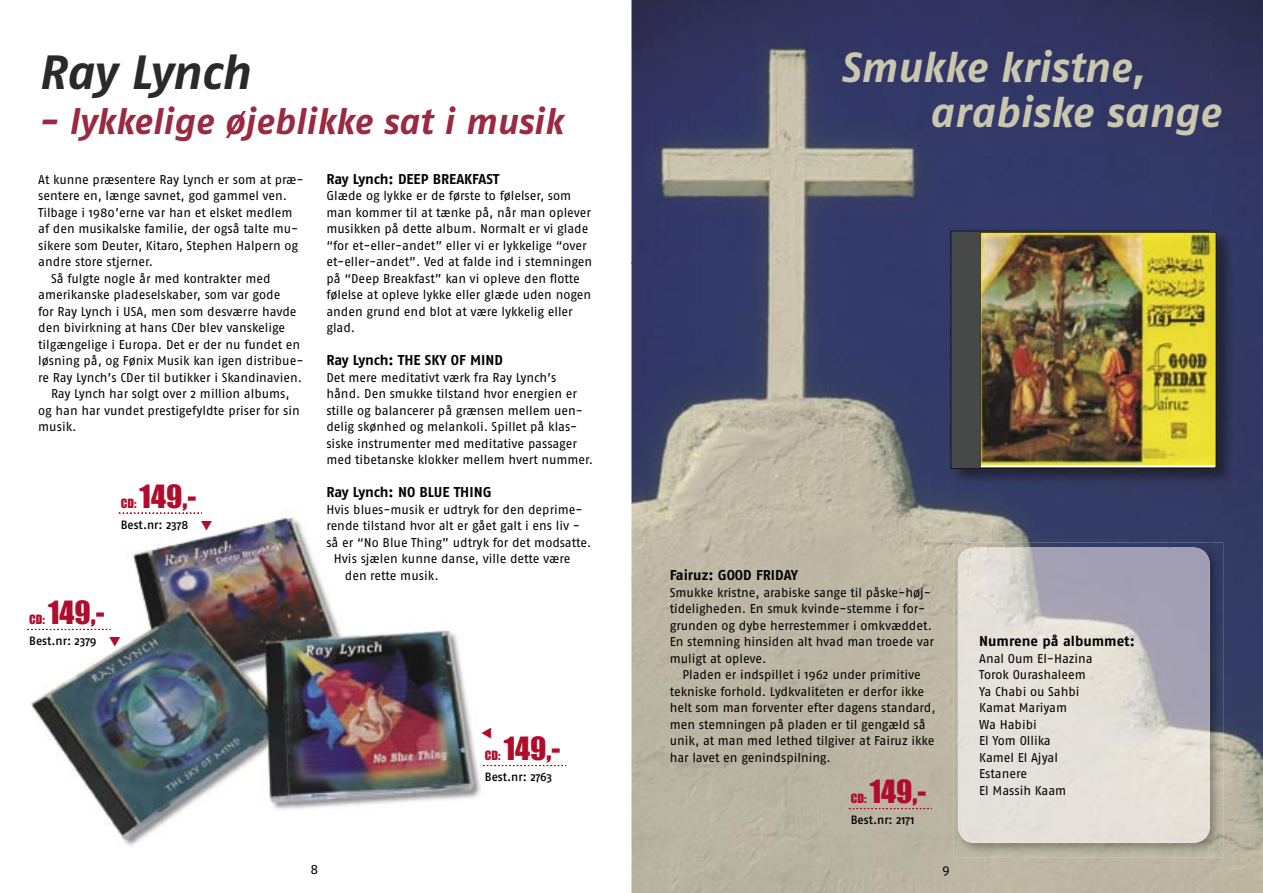
<style>
.page{position:relative;width:1263px;height:893px;background:#fff}
.page>*{position:absolute;margin:0;border:0;box-sizing:border-box;transform-origin:0 0}
.t1{font:italic 700 48px "Fago No";letter-spacing:-.01em;color:#2a2a2a}
.t2{font:italic 700 42px/45px "Fago No";color:#cbc6ae}
.t3{font:italic 700 36px "Fago No";color:#992a41}
.t4{font:29.4px "Impact";color:#b00d2c}
.t5{font:700 14.25px "Fago No";color:#000}
.t6{font:13.5px "Fago No";color:#000}
.t7{font:12.75px/16.5px "Fago No";letter-spacing:-.005em;color:#000}
.t8{font:12px "Fago No Med";letter-spacing:-.01em;color:#000}
.t9{font:11.7px "Impact";color:#b00d2c}
</style>
<div class="page">
<img style="left:631px;top:263px;width:368px;height:630px">
<img style="left:1211px;top:0;width:52px;height:841px">
<img style="left:999px;top:488px;width:212px;height:55px">
<img style="left:631px;top:0;width:580px;height:263px">
<img style="left:32px;top:518px;width:350px;height:328px">
<img style="left:382px;top:630px;width:101px;height:174px">
<svg style="left:483px;top:765px;width:83px;height:1px"></svg>
<svg style="left:119px;top:512px;width:83px;height:2px"></svg>
<svg style="left:27px;top:629px;width:83px;height:1px"></svg>
<img style="left:953px;top:806px;width:270px;height:52px">
<img style="left:953px;top:543px;width:53px;height:263px">
<img style="left:1170px;top:543px;width:53px;height:263px">
<img style="left:1006px;top:543px;width:164px;height:4px">
<img style="left:958px;top:547px;width:252px;height:296px;border-radius:17px">
<svg style="left:849px;top:808px;width:83px;height:1px"></svg>
<img style="left:948px;top:228px;width:288px;height:260px">
<div style="left:951px;top:231px;width:258px;height:237px;background:#474848"></div>
<hr style="left:951px;top:231px;width:1px;height:237px;background:#000">
<hr style="left:951px;top:468px;width:258px;height:1px;background:#000">
<hr style="left:951px;top:231px;width:258px;height:1px;background:#000">
<img style="left:981px;top:233px;width:233px;height:232px">
<hr style="left:980px;top:232px;width:1px;height:236px;background:#000">
<hr style="left:980px;top:467px;width:236px;height:1px;background:#000">
<hr style="left:1215px;top:232px;width:1px;height:236px;background:#000">
<hr style="left:980px;top:232px;width:236px;height:1px;background:#000">
<svg style="left:201px;top:521px;width:11px;height:9px"></svg>
<svg style="left:109px;top:637px;width:11px;height:10px"></svg>
<svg style="left:481px;top:728px;width:2px;height:11px"></svg>
<h2 class="t2" style="left:929px;top:44px;width:293px;text-indent:-88px">Smukke kristne, arabiske sange</h2>
<h1 class="t1" style="left:38px;top:44px;width:213px">Ray Lynch</h1>
<h3 class="t3" style="left:38px;top:100px;width:526px">- lykkelige øjeblikke sat i musik</h3>
<p class="t7" style="left:38px;top:171px;width:267px">At kunne præsentere Ray Lynch er som at præ-</p>
<p class="t7" style="left:38px;top:188px;width:251px">sentere en, længe savnet, god gammel ven.</p>
<p class="t7" style="left:38px;top:204px;width:256px">Tilbage i 1980’erne var han et elsket medlem</p>
<p class="t7" style="left:38px;top:221px;width:262px">af den musikalske familie, der også talte mu -</p>
<p class="t7" style="left:38px;top:237px;width:261px">sikere som Deuter, Kitaro, Stephen Halpern og</p>
<p class="t7" style="left:38px;top:254px;width:116px">andre store stjerner.</p>
<p class="t7" style="left:51px;top:270px;width:221px">Så fulgte nogle år med kontrakter med</p>
<p class="t7" style="left:38px;top:287px;width:244px">amerikanske pladeselskaber, som var gode</p>
<p class="t7" style="left:38px;top:303px;width:260px">for Ray Lynch i USA, men som desværre havde</p>
<p class="t7" style="left:38px;top:320px;width:248px">den bivirkning at hans CDer blev vanskelige</p>
<p class="t7" style="left:38px;top:336px;width:263px">tilgængelige i Europa. Det er der nu fundet en</p>
<p class="t7" style="left:38px;top:353px;width:267px">løsning på, og Fønix Musik kan igen distribue-</p>
<p class="t7" style="left:38px;top:369px;width:265px">re Ray Lynch’s CDer til butikker i Skandinavien.</p>
<p class="t7" style="left:51px;top:386px;width:240px">Ray Lynch har solgt over 2 million albums,</p>
<p class="t7" style="left:38px;top:402px;width:263px">og han har vundet prestigefyldte priser for sin</p>
<p class="t7" style="left:38px;top:419px;width:40px">musik.</p>
<p class="t5" style="left:326px;top:171px;width:175px">Ray Lynch: DEEP BREAKFAST</p>
<p class="t7" style="left:326px;top:188px;width:267px">Glæde og lykke er de første to følelser, som man kommer til at tænke på, når man oplever musikken på dette album. Normalt er vi glade “for et-eller-andet” eller vi er lykkelige “over et-eller-andet”. Ved at falde ind i stemningen på “Deep Breakfast” kan vi opleve den flotte følelse at opleve lykke eller glæde uden nogen anden grund end blot at være lykkelig eller glad.</p>
<p class="t5" style="left:326px;top:352px;width:178px">Ray Lynch: THE SKY OF MIND</p>
<p class="t7" style="left:326px;top:369px;width:268px">Det mere meditativt værk fra Ray Lynch’s hånd. Den smukke tilstand hvor energien er stille og balancerer på grænsen mellem uen&shy;delig skønhed og melankoli. Spillet på klas&shy;siske instrumenter med meditative passager med tibetanske klokker mellem hvert nummer.</p>
<p class="t5" style="left:326px;top:484px;width:167px">Ray Lynch: NO BLUE THING</p>
<p class="t7" style="left:326px;top:501px;width:258px">Hvis blues-musik er udtryk for den deprime-</p>
<p class="t7" style="left:326px;top:518px;width:255px">rende tilstand hvor alt er gået galt i ens liv -</p>
<p class="t7" style="left:326px;top:534px;width:267px">så er “No Blue Thing” udtryk for det modsatte.</p>
<p class="t7" style="left:334px;top:551px;width:238px">Hvis sjælen kunne danse, ville dette være</p>
<p class="t7" style="left:345px;top:567px;width:95px">den rette musik.</p>
<p class="t5" style="left:670px;top:567px;width:130px">Fairuz: GOOD FRIDAY</p>
<p class="t7" style="left:670px;top:584px;width:266px">Smukke kristne, arabiske sange til påske-høj&shy;tideligheden. En smuk kvinde-stemme i for&shy;grunden og dybe herrestemmer i omkvæddet.<br>En stemning hinsiden alt hvad man troede var muligt at opleve.</p>
<p class="t7" style="left:670px;top:666px;width:267px;text-indent:13px">Pladen er indspillet i 1962 under primitive tekniske forhold. Lydkvaliteten er derfor ikke helt som man forventer efter dagens standard, men stemningen på pladen er til gengæld så unik, at man med lethed tilgiver at Fairuz ikke har lavet en genindspilning.</p>
<h3 class="t4" style="left:140px;top:478px;width:58px">149,-</h3>
<p class="t8" style="left:121px;top:518px;width:69px">Best.nr: 2378</p>
<p class="t9" style="left:121px;top:496px;width:17px">CD:</p>
<h3 class="t4" style="left:48px;top:595px;width:58px">149,-</h3>
<p class="t8" style="left:29px;top:634px;width:69px">Best.nr: 2379</p>
<p class="t9" style="left:29px;top:612px;width:17px">CD:</p>
<p class="t5" style="left:979px;top:633px;width:157px">Numrene på albummet:</p>
<p class="t7" style="left:979px;top:650px;width:115px">Anal Oum El-Hazina<br>Torok Ourashaleem<br>Ya Chabi ou Sahbi<br>Kamat Mariyam<br>Wa Habibi<br>El Yom Ollika<br>Kamel El Ajyal<br>Estanere<br>El Massih Kaam</p>
<h3 class="t4" style="left:504px;top:731px;width:58px">149,-</h3>
<p class="t8" style="left:485px;top:770px;width:69px">Best.nr: 2763</p>
<p class="t9" style="left:485px;top:748px;width:17px">CD:</p>
<h3 class="t4" style="left:870px;top:774px;width:58px">149,-</h3>
<p class="t8" style="left:851px;top:813px;width:65px">Best.nr: 2171</p>
<p class="t9" style="left:851px;top:791px;width:17px">CD:</p>
<p class="t6" style="left:310px;top:862px;width:9px">8</p>
<p class="t6" style="left:942px;top:862px;width:9px">9</p>
</div>
